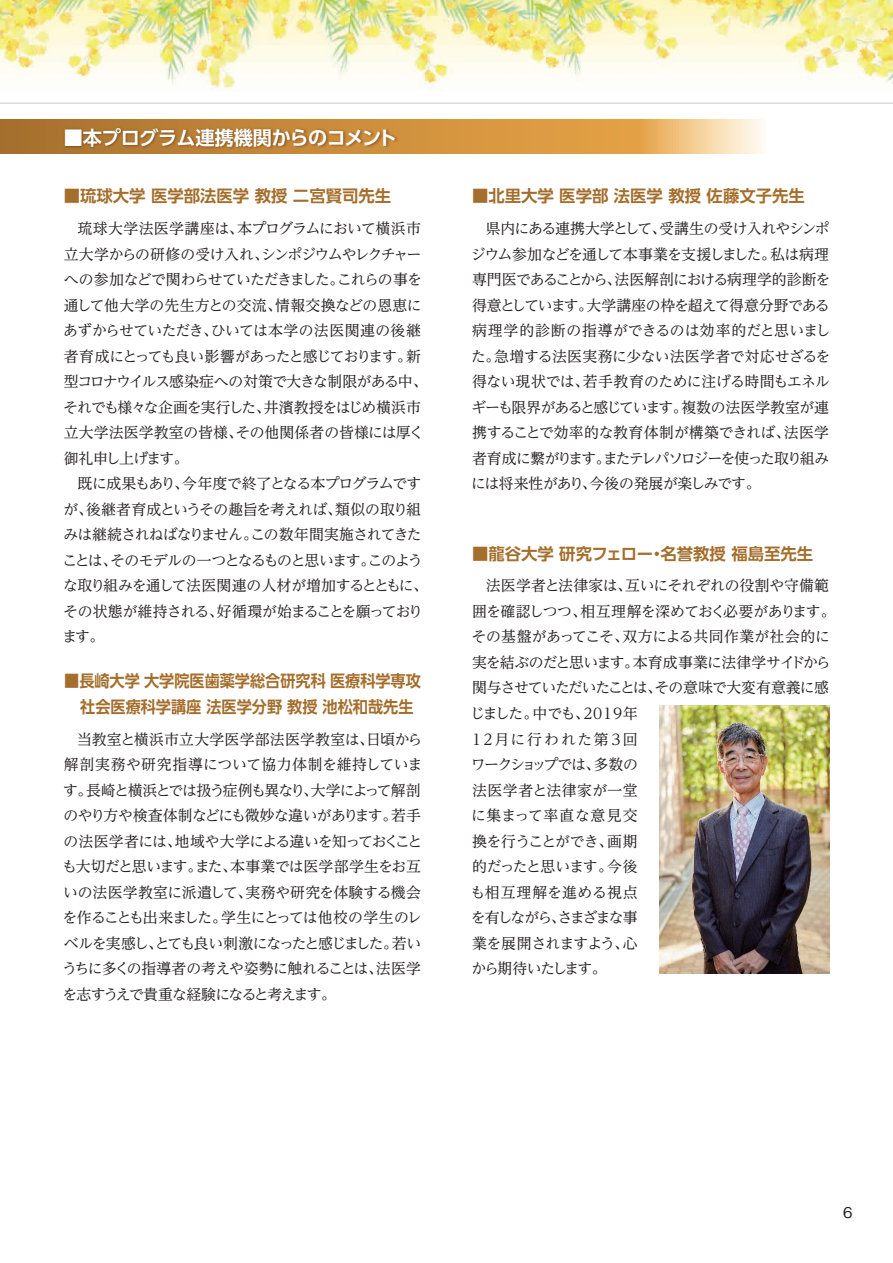
<style>
.page{position:relative;width:893px;height:1263px;background:#fff}
.page>*{position:absolute;margin:0;border:0;box-sizing:border-box;transform-origin:0 0}
.t1{font:700 19.2px "UD Shin Go Pro De";letter-spacing:-.02em;color:#fff}
.t2{font:700 16.35px "UD Shin Go Pro De";color:#a46e2c}
.t3{font:700 16.35px/25.5px "UD Shin Go Pro De";color:#a46e2c;text-align:center;scale:.93 1}
.t4{font:14.85px/25.5px "UD Reimin Pro";letter-spacing:-.045em;color:#231f20}
.t5{font:500 14.85px "Gothic BBB Pro";color:#231f20}
</style>
<div class="page">
<img style="left:0;top:0;width:893px;height:104px">
<svg style="left:0;top:119px;width:763px;height:34px;background:#d8a056"></svg>
<img style="left:60px;top:124px;width:341px;height:30px">
<img style="left:659px;top:706px;width:170px;height:268px">
<p class="t1" style="left:64px;top:122px;width:335px">■本プログラム連携機関からのコメント</p>
<p class="t2" style="left:64px;top:183px;width:329px">■琉球大学 医学部法医学 教授 二宮賢司先生</p>
<p class="t4" style="left:63px;top:215px;width:366px;text-indent:14px">琉球大学法医学講座は、本プログラムにおいて横浜市立大学からの研修の受け入れ、シンポジウムやレクチャーへの参加などで関わらせていただきました。これらの事を通して他大学の先生方との交流、情報交換などの恩恵にあずからせていただき、ひいては本学の法医関連の後継者育成にとっても良い影響があったと感じております。新型コロナウイルス感染症への対策で大きな制限がある中、それでも様々な企画を実行した、井濱教授をはじめ横浜市立大学法医学教室の皆様、その他関係者の皆様には厚く御礼申し上げます。</p>
<p class="t4" style="left:62px;top:470px;width:367px;text-indent:15px">既に成果もあり、今年度で終了となる本プログラムですが、後継者育成というその趣旨を考えれば、類似の取り組みは継続されねばなりません。この数年間実施されてきたことは、そのモデルの一つとなるものと思います。このような取り組みを通して法医関連の人材が増加するとともに、その状態が維持される、好循環が始まることを願っております。</p>
<p class="t3" style="left:64px;top:668px;width:385px">■長崎大学 大学院医歯薬学総合研究科 医療科学専攻社会医療科学講座 法医学分野 教授 池松和哉先生</p>
<p class="t4" style="left:62px;top:726px;width:362px;text-indent:15px">当教室と横浜市立大学医学部法医学教室は、日頃から解剖実務や研究指導について協力体制を維持しています。長崎と横浜とでは扱う症例も異なり、大学によって解剖のやり方や検査体制などにも微妙な違いがあります。若手の法医学者には、地域や大学による違いを知っておくことも大切だと思います。また、本事業では医学部学生をお互いの法医学教室に派遣して、実務や研究を体験する機会を作ることも出来ました。学生にとっては他校の学生のレベルを実感し、とても良い刺激になったと感じました。若いうちに多くの指導者の考えや姿勢に触れることは、法医学を志すうえで貴重な経験になると考えます。</p>
<p class="t2" style="left:472px;top:183px;width:334px">■北里大学 医学部 法医学 教授 佐藤文子先生</p>
<p class="t4" style="left:471px;top:215px;width:361px;text-align:justify;text-indent:15px">県内にある連携大学として、受講生の受け入れやシンポジウム参加などを通して本事業を支援しました。私は病理専門医であることから、法医解剖における病理学的診断を得意としています。大学講座の枠を超えて得意分野である病理学的診断の指導ができるのは効率的だと思いました。急増する法医実務に少ない法医学者で対応せざるを得ない現状では、若手教育のために注げる時間もエネルギーも限界があると感じています。複数の法医学教室が連携することで効率的な教育体制が構築できれば、法医学者育成に繋がります。またテレパソロジーを使った取り組みには将来性があり、今後の発展が楽しみです。</p>
<p class="t2" style="left:472px;top:540px;width:343px">■龍谷大学 研究フェロー・名誉教授 福島至先生</p>
<p class="t4" style="left:470px;top:573px;width:367px;text-indent:16px">法医学者と法律家は、互いにそれぞれの役割や守備範囲を確認しつつ、相互理解を深めておく必要があります。その基盤があってこそ、双方による共同作業が社会的に実を結ぶのだと思います。本育成事業に法律学サイドから関与させていただいたことは、その意味で大変有意義に感じました。中でも、2019年<br>12月に行われた第3回<br>ワークショップでは、多数の<br>法医学者と法律家が一堂<br>に集まって率直な意見交<br>換を行うことができ、画期<br>的だったと思います。今後<br>も相互理解を進める視点<br>を有しながら、さまざまな事<br>業を展開されますよう、心<br>から期待いたします。</p>
<p class="t5" style="left:843px;top:1200px;width:11px">6</p>
</div>
